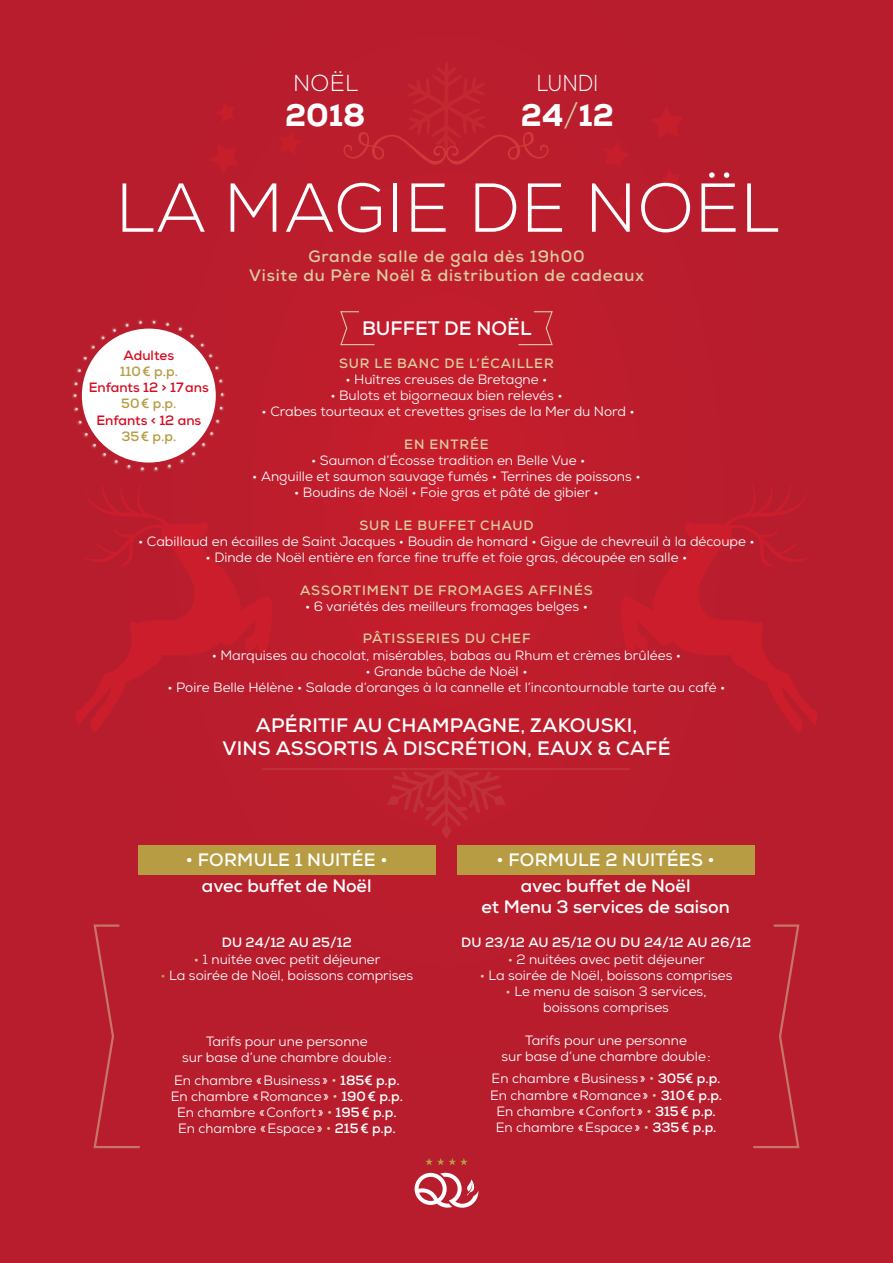
<style>
.page{position:relative;width:893px;height:1263px;background:#b81d2d}
.page>*{position:absolute;margin:0;border:0;box-sizing:border-box;transform-origin:0 0}
.t1{font:300 69px "Nexa";letter-spacing:.015em;color:#fff}
.t2{font:800 31.35px "Nexa";color:#fff}
.t3{font:300 23.1px "Nexa";letter-spacing:-.005em;color:#fff;scale:.9 1}
.t4{font:300 23.1px "Nexa";letter-spacing:-.005em;color:#fff}
.t5{font:700 19.5px/23.4px "Nexa";letter-spacing:.015em;color:#fff;text-align:center}
.t6{font:700 18px/25.8px "Nexa";color:#fff;text-align:center}
.t7{font:700 16.5px/19.8px "Nexa";letter-spacing:.05em;color:#dbcca1;text-align:center}
.t8{font:13.5px/16.2px "Nexa";color:#fff;text-align:center}
.t9{font:700 13.5px "Nexa";letter-spacing:.065em;color:#dbcca1}
.t10{font:700 13.5px "Nexa";color:#fff}
.t11{font:700 13.5px "Nexa";color:#d50b21}
.t12{font:700 13.5px "Nexa";color:#b79c43}
.s1{font-weight:300;color:#dbcca1}
.s2{color:#dbcca1}
.s3{color:#b79c43}
.s4{font-weight:700}
</style>
<div class="page">
<svg style="left:621px;top:484px;width:196px;height:248px"></svg>
<svg style="left:76px;top:484px;width:196px;height:248px"></svg>
<svg style="left:415px;top:1173px;width:63px;height:35px"></svg>
<svg style="left:425px;top:1158px;width:43px;height:7px"></svg>
<svg style="left:340px;top:311px;width:35px;height:35px"></svg>
<svg style="left:518px;top:311px;width:35px;height:35px"></svg>
<img style="left:72px;top:319px;width:153px;height:153px">
<div style="left:74px;top:321px;width:149px;height:149px;border:3px dashed #edd5d1;border-radius:50%"></div>
<div style="left:138px;top:845px;width:298px;height:29px;background:#b79c43"></div>
<div style="left:457px;top:845px;width:297px;height:29px;background:#b79c43"></div>
<svg style="left:93px;top:924px;width:47px;height:225px"></svg>
<svg style="left:753px;top:924px;width:47px;height:225px"></svg>
<svg style="left:387px;top:770px;width:118px;height:68px"></svg>
<hr style="left:263px;top:767px;width:367px;height:2px;background:#dbcca1">
<svg style="left:651px;top:107px;width:32px;height:31px"></svg>
<svg style="left:603px;top:142px;width:26px;height:27px"></svg>
<svg style="left:661px;top:170px;width:19px;height:21px"></svg>
<svg style="left:616px;top:196px;width:14px;height:15px"></svg>
<svg style="left:210px;top:144px;width:29px;height:29px"></svg>
<svg style="left:279px;top:131px;width:23px;height:23px"></svg>
<svg style="left:217px;top:104px;width:18px;height:18px"></svg>
<svg style="left:263px;top:198px;width:12px;height:13px"></svg>
<svg style="left:343px;top:62px;width:206px;height:103px"></svg>
<h3 class="t4" style="left:293px;top:69px;width:67px">NOËL</h3>
<h2 class="t2" style="left:285px;top:95px;width:82px">2018</h2>
<h3 class="t3" style="left:537px;top:69px;width:70px">LUNDI</h3>
<h2 class="t2" style="left:521px;top:95px;width:95px">24<span class="s1">/</span>12</h2>
<h1 class="t1" style="left:116px;top:167px;width:665px">LA MAGIE DE NOËL</h1>
<p class="t7" style="left:249px;top:246px;width:396px">Grande salle de gala dès 19h00<br>Visite du Père Noël &amp; distribution de cadeaux</p>
<h3 class="t5" style="left:362px;top:317px;width:171px">BUFFET DE NOËL</h3>
<p class="t9" style="left:339px;top:354px;width:216px">SUR LE BANC DE L’ÉCAILLER</p>
<p class="t8" style="left:345px;top:371px;width:204px">• Huîtres creuses de Bretagne •</p>
<p class="t8" style="left:330px;top:388px;width:234px">• Bulots et bigorneaux bien relevés •</p>
<p class="t8" style="left:262px;top:404px;width:375px">• Crabes tourteaux et crevettes grises de la Mer du Nord •</p>
<p class="t9" style="left:404px;top:435px;width:86px">EN ENTRÉE</p>
<p class="t8" style="left:311px;top:452px;width:276px">• Saumon d’Écosse tradition en Belle Vue •</p>
<p class="t8" style="left:252px;top:469px;width:390px">• Anguille et saumon sauvage fumés • Terrines de poissons •</p>
<p class="t8" style="left:294px;top:485px;width:306px">• Boudins de Noël • Foie gras et pâté de gibier •</p>
<p class="t9" style="left:359px;top:516px;width:176px">SUR LE BUFFET CHAUD</p>
<p class="t8" style="left:138px;top:533px;width:618px">• Cabillaud en écailles de Saint Jacques • Boudin de homard • Gigue de chevreuil à la découpe •</p>
<p class="t8" style="left:206px;top:550px;width:483px">• Dinde de Noël entière en farce fine truffe et foie gras, découpée en salle •</p>
<p class="t9" style="left:300px;top:581px;width:294px">ASSORTIMENT DE FROMAGES AFFINÉS</p>
<p class="t8" style="left:305px;top:598px;width:284px">• 6 variétés des meilleurs fromages belges •</p>
<p class="t9" style="left:363px;top:630px;width:169px">PÂTISSERIES DU CHEF</p>
<p class="t8" style="left:212px;top:647px;width:471px">• Marquises au chocolat, misérables, babas au Rhum et crèmes brûlées •</p>
<p class="t8" style="left:365px;top:663px;width:164px">• Grande bûche de Noël •</p>
<p class="t8" style="left:168px;top:679px;width:559px">• Poire Belle Hélène • Salade d’oranges à la cannelle et l’incontournable tarte au café •</p>
<h3 class="t5" style="left:222px;top:713px;width:450px">APÉRITIF AU CHAMPAGNE, ZAKOUSKI,<br>VINS ASSORTIS À DISCRÉTION, EAUX &amp; CAFÉ</h3>
<p class="t11" style="left:124px;top:346px;width:52px">Adultes</p>
<p class="t12" style="left:120px;top:363px;width:60px">110€ p.p.</p>
<p class="t11" style="left:89px;top:379px;width:122px">Enfants 12 &gt; 17ans</p>
<p class="t12" style="left:121px;top:395px;width:57px">50€ p.p.</p>
<p class="t11" style="left:96px;top:411px;width:106px">Enfants &lt; 12 ans</p>
<p class="t12" style="left:121px;top:427px;width:56px">35€ p.p.</p>
<h3 class="t6" style="left:186px;top:847px;width:203px">• FORMULE 1 NUITÉE • avec buffet de Noël</h3>
<h3 class="t6" style="left:497px;top:847px;width:220px">• FORMULE 2 NUITÉES • avec buffet de Noël</h3>
<h3 class="t6" style="left:481px;top:894px;width:250px">et Menu 3 services de saison</h3>
<p class="t10" style="left:222px;top:934px;width:131px">DU 24/12 AU 25/12</p>
<p class="t8" style="left:194px;top:951px;width:188px"><span class="s2">•</span> 1 nuitée avec petit déjeuner</p>
<p class="t8" style="left:161px;top:967px;width:254px"><span class="s3">•</span> La soirée de Noël, boissons comprises</p>
<p class="t8" style="left:182px;top:1033px;width:211px">Tarifs pour une personne<br>sur base d’une chambre double:</p>
<p class="t8" style="left:171px;top:1072px;width:234px">En chambre «Business » <span class="s2">•</span> <span class="s4">185€ p.p.<br></span>En chambre «Romance» <span class="s2">•</span> <span class="s4">190€ p.p.<br></span>En chambre «Confort » <span class="s2">•</span> <span class="s4">195€ p.p.<br></span>En chambre «Espace» <span class="s2">•</span> <span class="s4">215€ p.p.</span></p>
<p class="t10" style="left:461px;top:934px;width:291px">DU 23/12 AU 25/12 OU DU 24/12 AU 26/12</p>
<p class="t8" style="left:508px;top:951px;width:199px"><span class="s2">•</span> 2 nuitées avec petit déjeuner</p>
<p class="t8" style="left:480px;top:967px;width:254px"><span class="s2">•</span> La soirée de Noël, boissons comprises</p>
<p class="t8" style="left:506px;top:983px;width:202px"><span class="s2">•</span> Le menu de saison 3 services, boissons comprises</p>
<p class="t8" style="left:501px;top:1032px;width:211px">Tarifs pour une personne<br>sur base d’une chambre double:</p>
<p class="t8" style="left:490px;top:1071px;width:234px">En chambre «Business » <span class="s2">•</span> <span class="s4">305€ p.p.<br></span>En chambre «Romance» <span class="s2">•</span> <span class="s4">310€ p.p.<br></span>En chambre «Confort » <span class="s2">•</span> <span class="s4">315€ p.p.<br></span>En chambre «Espace» <span class="s2">•</span> <span class="s4">335€ p.p.</span></p>
</div>
